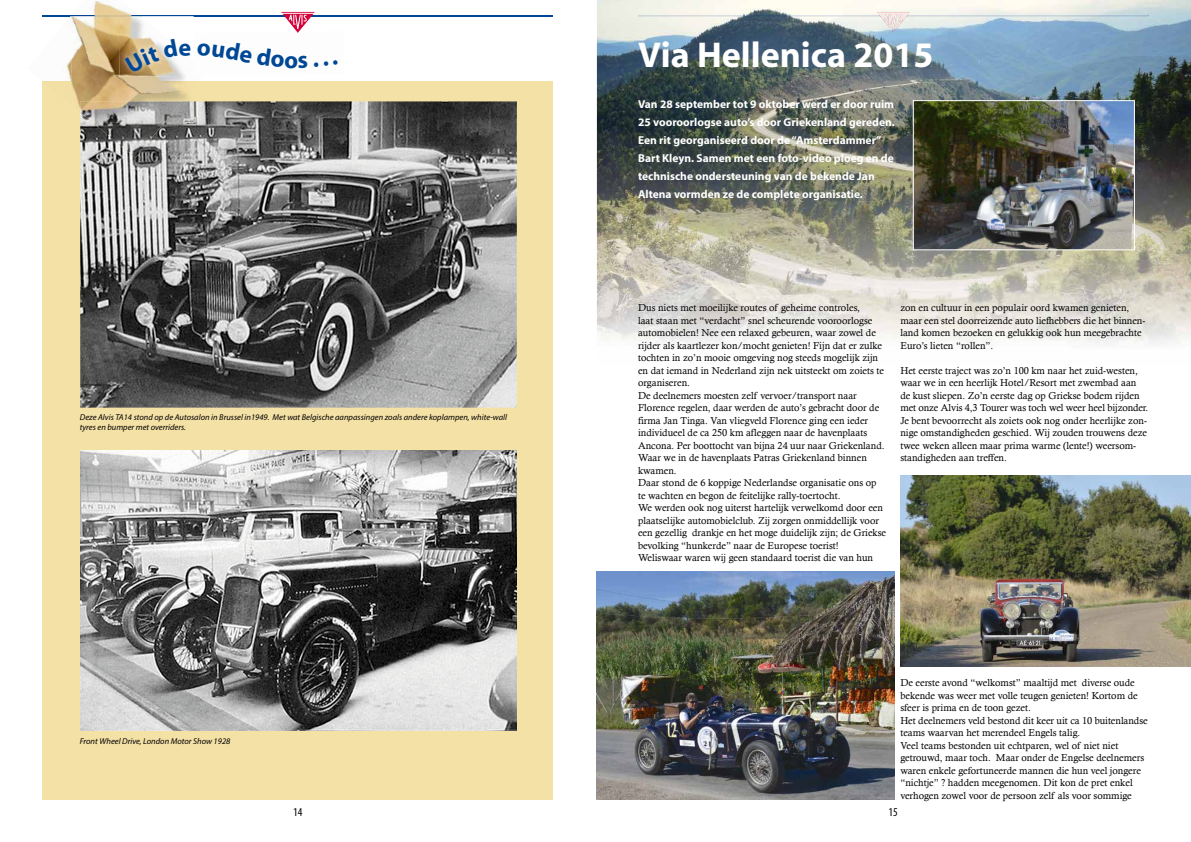
<style>
.page{position:relative;width:1191px;height:842px;background:#fff}
.page>*{position:absolute;margin:0;border:0;box-sizing:border-box;transform-origin:0 0}
.t1{font:700 36px "Myriad";color:#fff}
.t2{font:condensed 12px "Myriad Pro";color:#000}
.t3{font:700 11.5px/18px "Myriad Pro";color:#fff}
.t4{font:10px/12.5px "Calisto";color:#000}
.t5{font:italic 8.5px/10px "Myriad Pro";color:#000}
</style>
<div class="page">
<hr style="left:43px;top:15px;width:510px;height:1px;background:#004895">
<img style="left:597px;top:0;width:594px;height:344px">
<img style="left:638px;top:15px;width:510px;height:1px">
<svg style="left:876px;top:12px;width:34px;height:21px"></svg>
<img style="left:597px;top:571px;width:297px;height:228px">
<img style="left:900px;top:475px;width:291px;height:191px">
<img style="left:912px;top:100px;width:222px;height:150px">
<div style="left:43px;top:81px;width:510px;height:718px;background:#f4e1a6"></div>
<img style="left:80px;top:101px;width:437px;height:307px">
<img style="left:80px;top:450px;width:437px;height:280px">
<img style="left:182px;top:112px;width:12px;height:11px">
<img style="left:161px;top:16px;width:33px;height:1px">
<img style="left:42px;top:0;width:61px;height:81px">
<img style="left:93px;top:123px;width:71px;height:35px">
<img style="left:71px;top:3px;width:90px;height:78px">
<img style="left:71px;top:81px;width:123px;height:31px">
<img style="left:80px;top:101px;width:102px;height:22px">
<svg style="left:281px;top:12px;width:34px;height:21px"></svg>
<img style="left:119px;top:34px;width:42px;height:43px">
<svg style="left:125px;top:39px;width:69px;height:48px"></svg>
<h1 class="t1" style="left:638px;top:36px;width:297px">Via Hellenica 2015</h1>
<p class="t5" style="left:80px;top:412px;width:429px">Deze Alvis TA14 stond op de Autosalon in Brussel in1949. Met wat Belgische aanpassingen zoals andere koplampen, white-wall tyres en bumper met overriders.</p>
<p class="t5" style="left:80px;top:735px;width:152px">Front Wheel Drive, London Motor Show 1928</p>
<p class="t3" style="left:638px;top:94px;width:258px">Van 28 september tot 9 oktober werd er door ruim 25 vooroorlogse auto’s door Griekenland gereden.<br>Een rit georganiseerd door de “Amsterdammer” Bart Kleyn. Samen met een foto-video ploeg en de technische ondersteuning van de bekende Jan Altena vormden ze de complete organisatie.</p>
<p class="t4" style="left:638px;top:301px;width:250px">Dus niets met moeilijke routes of geheime controles,<br>laat staan met “verdacht” snel scheurende vooroorlogse automobielen! Nee een relaxed gebeuren, waar zowel de rijder als kaartlezer kon/mocht genieten! Fijn dat er zulke tochten in zo’n mooie omgeving nog steeds mogelijk zijn en dat iemand in Nederland zijn nek uitsteekt om zoiets te organiseren.<br>De deelnemers moesten zelf vervoer/transport naar Florence regelen, daar werden de auto’s gebracht door de firma Jan Tinga. Van vliegveld Florence ging een ieder individueel de ca 250 km afleggen naar de havenplaats Ancona. Per boottocht van bijna 24 uur naar Griekenland.<br>Waar we in de havenplaats Patras Griekenland binnen kwamen.<br>Daar stond de 6 koppige Nederlandse organisatie ons op te wachten en begon de feitelijke rally-toertocht.<br>We werden ook nog uiterst hartelijk verwelkomd door een plaatselijke automobielclub. Zij zorgen onmiddellijk voor een gezellig drankje en het moge duidelijk zijn; de Griekse bevolking “hunkerde” naar de Europese toerist!<br>Weliswaar waren wij geen standaard toerist die van hun</p>
<p class="t4" style="left:900px;top:301px;width:246px">zon en cultuur in een populair oord kwamen genieten, maar een stel doorreizende auto liefhebbers die het binnen&shy;land komen bezoeken en gelukkig ook hun meegebrachte Euro’s lieten “rollen”.</p>
<p class="t4" style="left:900px;top:364px;width:249px">Het eerste traject was zo’n 100 km naar het zuid-westen, waar we in een heerlijk Hotel/Resort met zwembad aan de kust sliepen. Zo’n eerste dag op Griekse bodem rijden met onze Alvis 4,3 Tourer was toch wel weer heel bijzonder.<br>Je bent bevoorrecht als zoiets ook nog onder heerlijke zon&shy;nige omstandigheden geschied. Wij zouden trouwens deze twee weken alleen maar prima warme (lente!) weersom&shy;standigheden aan treffen.</p>
<p class="t4" style="left:900px;top:676px;width:249px">De eerste avond “welkomst” maaltijd met diverse oude bekende was weer met volle teugen genieten! Kortom de sfeer is prima en de toon gezet.<br>Het deelnemers veld bestond dit keer uit ca 10 buitenlandse teams waarvan het merendeel Engels talig.<br>Veel teams bestonden uit echtparen, wel of niet niet getrouwd, maar toch. Maar onder de Engelse deelnemers waren enkele gefortuneerde mannen die hun veel jongere “nichtje” ? hadden meegenomen. Dit kon de pret enkel verhogen zowel voor de persoon zelf als voor sommige</p>
<p class="t2" style="left:293px;top:805px;width:11px">14</p>
<p class="t2" style="left:888px;top:805px;width:11px">15</p>
</div>
